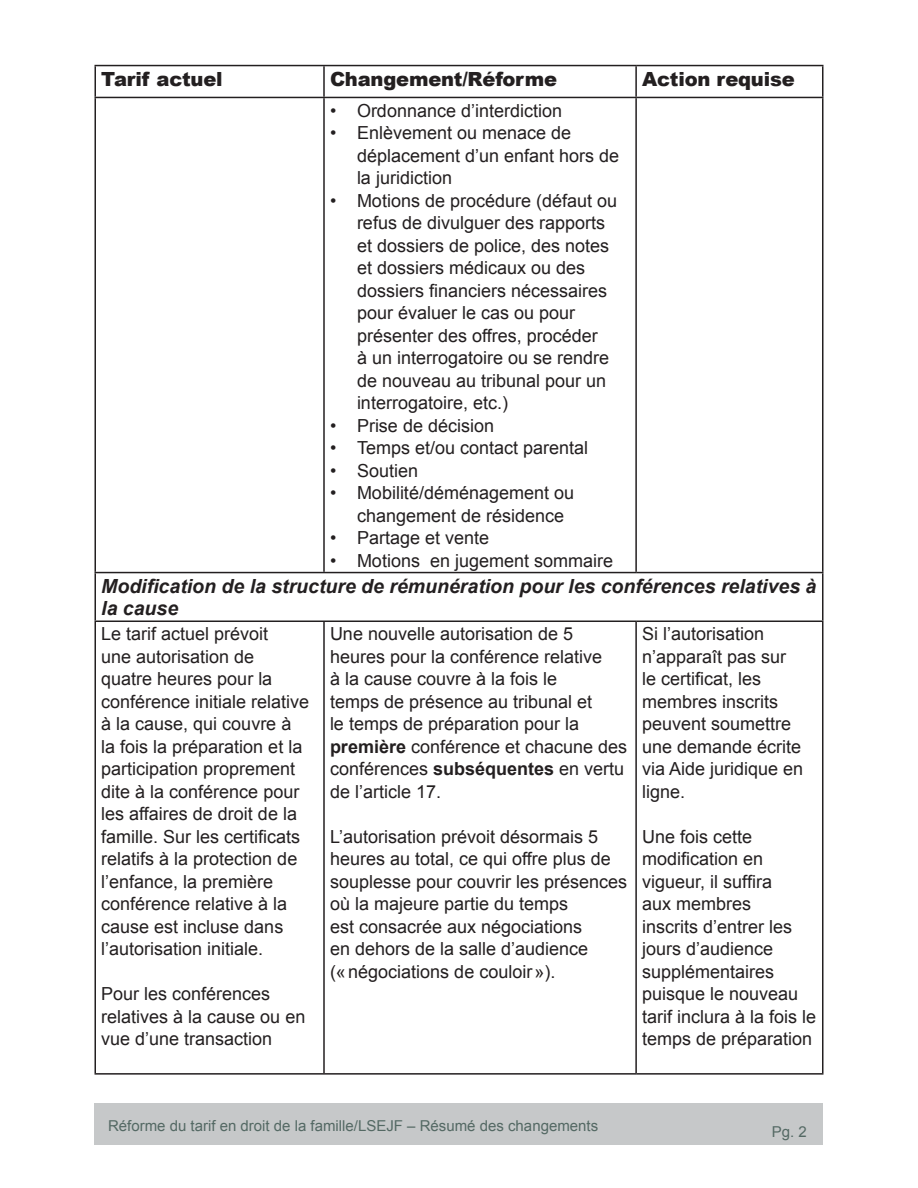
<style>
.page{position:relative;width:918px;height:1188px;background:#fff}
.page>*{position:absolute;margin:0;border:0;box-sizing:border-box;transform-origin:0 0}
.t1{font:italic 700 19.5px/22.5px "Arial";color:#231f20}
.Table_Header{font:900 19.5px "Arial";letter-spacing:-.01em;color:#231f20}
.t2{font:18px/22.5px "Arial";color:#231f20}
.t3{font:15px "Arial";color:#546964}
.s1{font-weight:700}
</style>
<div class="page">
<div style="left:94px;top:1104px;width:730px;height:41px;background:#c6c8c9"></div>
<hr style="left:94px;top:65px;width:230px;height:1px;background:#231f20">
<hr style="left:94px;top:66px;width:2px;height:31px;background:#231f20">
<hr style="left:324px;top:65px;width:312px;height:1px;background:#231f20">
<hr style="left:323px;top:66px;width:2px;height:31px;background:#231f20">
<hr style="left:636px;top:65px;width:187px;height:1px;background:#231f20">
<hr style="left:635px;top:66px;width:2px;height:31px;background:#231f20">
<hr style="left:822px;top:66px;width:2px;height:31px;background:#231f20">
<hr style="left:94px;top:97px;width:230px;height:1px;background:#231f20">
<hr style="left:94px;top:98px;width:2px;height:474px;background:#231f20">
<hr style="left:324px;top:97px;width:312px;height:1px;background:#231f20">
<hr style="left:323px;top:98px;width:2px;height:474px;background:#231f20">
<hr style="left:636px;top:97px;width:187px;height:1px;background:#231f20">
<hr style="left:635px;top:98px;width:2px;height:474px;background:#231f20">
<hr style="left:822px;top:98px;width:2px;height:474px;background:#231f20">
<hr style="left:94px;top:572px;width:230px;height:1px;background:#231f20">
<hr style="left:94px;top:573px;width:2px;height:48px;background:#231f20">
<hr style="left:324px;top:572px;width:312px;height:1px;background:#231f20">
<hr style="left:636px;top:572px;width:187px;height:1px;background:#231f20">
<hr style="left:822px;top:573px;width:2px;height:48px;background:#231f20">
<hr style="left:94px;top:621px;width:230px;height:1px;background:#231f20">
<hr style="left:94px;top:622px;width:2px;height:451px;background:#231f20">
<hr style="left:324px;top:621px;width:312px;height:1px;background:#231f20">
<hr style="left:323px;top:622px;width:2px;height:451px;background:#231f20">
<hr style="left:636px;top:621px;width:187px;height:1px;background:#231f20">
<hr style="left:635px;top:622px;width:2px;height:451px;background:#231f20">
<hr style="left:822px;top:622px;width:2px;height:451px;background:#231f20">
<hr style="left:94px;top:1073px;width:230px;height:2px;background:#231f20">
<hr style="left:324px;top:1073px;width:312px;height:2px;background:#231f20">
<hr style="left:636px;top:1073px;width:187px;height:2px;background:#231f20">
<p class="Table_Header" style="left:101px;top:64px;width:123px">Tarif actuel</p>
<p class="Table_Header" style="left:330px;top:64px;width:229px">Changement/Réforme</p>
<p class="Table_Header" style="left:642px;top:64px;width:154px">Action requise</p>
<p class="t2" style="left:330px;top:99px;width:234px">• Ordonnance d’interdiction</p>
<p class="t2" style="left:357px;top:122px;width:264px;text-indent:-27px">• Enlèvement ou menace de déplacement d’un enfant hors de la juridiction</p>
<p class="t2" style="left:357px;top:189px;width:262px;text-indent:-27px">• Motions de procédure (défaut ou refus de divulguer des rapports et dossiers de police, des notes et dossiers médicaux ou des dossiers financiers nécessaires pour évaluer le cas ou pour présenter des offres, procéder<br>à un interrogatoire ou se rendre de nouveau au tribunal pour un interrogatoire, etc.)</p>
<p class="t2" style="left:330px;top:414px;width:166px">• Prise de décision</p>
<p class="t2" style="left:330px;top:437px;width:260px">• Temps et/ou contact parental</p>
<p class="t2" style="left:330px;top:459px;width:90px">• Soutien</p>
<p class="t2" style="left:357px;top:482px;width:219px;text-indent:-27px">• Mobilité/déménagement ou changement de résidence</p>
<p class="t2" style="left:330px;top:527px;width:161px">• Partage et vente</p>
<p class="t2" style="left:330px;top:549px;width:285px">• Motions en jugement sommaire</p>
<p class="t1" style="left:101px;top:575px;width:717px">Modification de la structure de rémunération pour les conférences relatives à la cause</p>
<p class="t2" style="left:101px;top:623px;width:210px">Le tarif actuel prévoit<br>une autorisation de quatre heures pour la conférence initiale relative à la cause, qui couvre à la fois la préparation et la participation proprement dite à la conférence pour les affaires de droit de la famille. Sur les certificats relatifs à la protection de l’enfance, la première conférence relative à la cause est incluse dans l’autorisation initiale.</p>
<p class="t2" style="left:101px;top:983px;width:206px">Pour les conférences relatives à la cause ou en vue d’une transaction</p>
<p class="t2" style="left:642px;top:623px;width:163px">Si l’autorisation n’apparaît pas sur le certificat, les membres inscrits peuvent soumettre une demande écrite via Aide juridique en ligne.</p>
<p class="t2" style="left:642px;top:825px;width:176px">Une fois cette modification en vigueur, il suffira<br>aux membres<br>inscrits d’entrer les jours d’audience supplémentaires puisque le nouveau tarif inclura à la fois le temps de préparation</p>
<p class="t2" style="left:330px;top:623px;width:299px">Une nouvelle autorisation de 5 heures pour la conférence relative<br>à la cause couvre à la fois le<br>temps de présence au tribunal et<br>le temps de préparation pour la <span class="s1">première</span> conférence et chacune des conférences <span class="s1">subséquentes</span> en vertu de l’article 17.</p>
<p class="t2" style="left:330px;top:825px;width:299px">L’autorisation prévoit désormais 5 heures au total, ce qui offre plus de souplesse pour couvrir les présences où la majeure partie du temps<br>est consacrée aux négociations<br>en dehors de la salle d’audience («négociations de couloir»).</p>
<p class="t3" style="left:108px;top:1116px;width:492px">Réforme du tarif en droit de la famille/LSEJF – Résumé des changements</p>
<p class="t3" style="left:772px;top:1122px;width:37px">Pg. 2</p>
</div>
